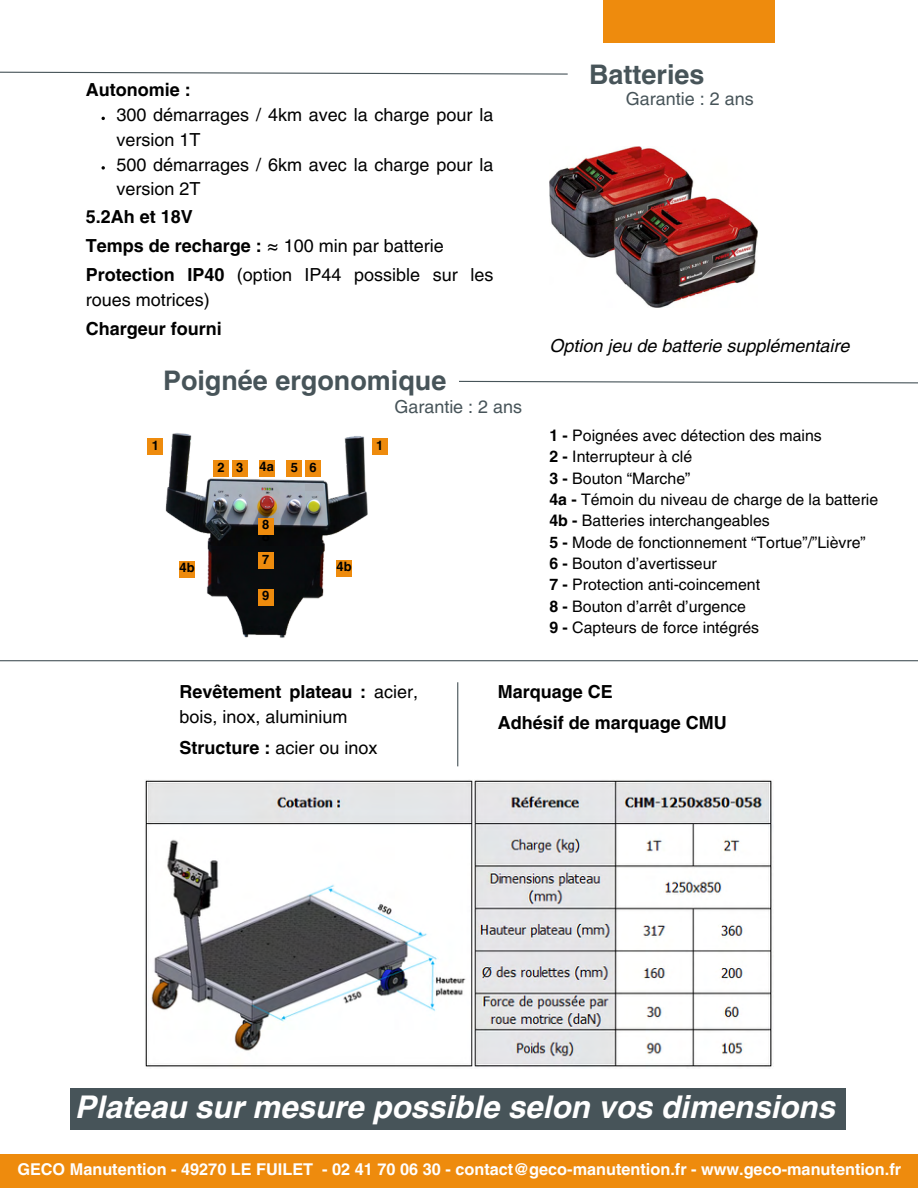
<style>
.page{position:relative;width:918px;height:1188px;background:#fff}
.page>*{position:absolute;margin:0;border:0;box-sizing:border-box;transform-origin:0 0}
.t1{font:italic 700 31.35px "Helvetica LT Pro";color:#fff}
.t2{font:700 27px "Helvetica LT Pro";color:#475459}
.t3{font:18px/24.8px "Helvetica LT Pro";color:#000}
.t4{font:700 18px "Helvetica LT Pro";color:#000}
.t5{font:italic 18px "Helvetica LT Pro";color:#000}
.t6{font:18px "Helvetica LT Pro";color:#475459}
.t7{font:700 16.35px "Helvetica LT Pro";color:#fff}
.t8{font:15.9px "Helvetica LT Pro";color:#000}
.t9{font:700 12.9px "Helvetica LT Pro";color:#000}
.s1{font-weight:700}
</style>
<div class="page">
<div style="left:603px;top:0;width:172px;height:43px;background:#ee8b0d"></div>
<div style="left:0;top:1155px;width:918px;height:33px;background:#ee8b0d"></div>
<svg style="left:0;top:71px;width:568px;height:4px"></svg>
<svg style="left:459px;top:380px;width:459px;height:4px"></svg>
<img style="left:549px;top:147px;width:208px;height:161px">
<hr style="left:0;top:660px;width:918px;height:1px;background:#475459">
<div style="left:70px;top:1088px;width:775px;height:41px;background:#475459"></div>
<img style="left:158px;top:433px;width:221px;height:205px">
<div style="left:213px;top:460px;width:16px;height:17px;background:#ee8b0d"></div>
<div style="left:232px;top:460px;width:16px;height:17px;background:#ee8b0d"></div>
<div style="left:287px;top:460px;width:15px;height:17px;background:#ee8b0d"></div>
<div style="left:305px;top:460px;width:16px;height:17px;background:#ee8b0d"></div>
<div style="left:259px;top:460px;width:16px;height:17px;background:#ee8b0d"></div>
<div style="left:336px;top:560px;width:16px;height:17px;background:#ee8b0d"></div>
<div style="left:179px;top:561px;width:16px;height:17px;background:#ee8b0d"></div>
<div style="left:372px;top:439px;width:16px;height:16px;background:#ee8b0d"></div>
<div style="left:148px;top:439px;width:15px;height:16px;background:#ee8b0d"></div>
<div style="left:258px;top:518px;width:16px;height:16px;background:#ee8b0d"></div>
<div style="left:258px;top:553px;width:16px;height:16px;background:#ee8b0d"></div>
<div style="left:258px;top:589px;width:16px;height:16px;background:#ee8b0d"></div>
<hr style="left:457px;top:682px;width:1px;height:84px;background:#475459">
<img style="left:145px;top:780px;width:627px;height:289px">
<svg style="left:102px;top:166px;width:3px;height:4px"></svg>
<div style="left:305px;top:485px;width:18px;height:6px;background:#a7adb5"></div>
<p class="t4" style="left:86px;top:84px;width:106px">Autonomie :</p>
<p class="t3" style="left:116px;top:104px;width:379px">300 démarrages / 4km avec la charge pour la version 1T</p>
<p class="t3" style="left:116px;top:154px;width:379px">500 démarrages / 6km avec la charge pour la version 2T</p>
<p class="t4" style="left:86px;top:210px;width:109px">5.2Ah et 18V</p>
<p class="t3" style="left:86px;top:235px;width:360px"><span class="s1">Temps de recharge :</span> ≈ 100 min par batterie</p>
<p class="t3" style="left:86px;top:264px;width:409px"><span class="s1">Protection IP40</span> (option IP44 possible sur les roues motrices)</p>
<p class="t4" style="left:86px;top:322px;width:138px">Chargeur fourni</p>
<p class="t2" style="left:163px;top:371px;width:285px">Poignée ergonomique</p>
<p class="t9" style="left:152px;top:441px;width:9px">1</p>
<p class="t9" style="left:376px;top:441px;width:9px">1</p>
<p class="t9" style="left:260px;top:461px;width:16px">4a</p>
<p class="t9" style="left:217px;top:462px;width:9px">2</p>
<p class="t9" style="left:236px;top:462px;width:9px">3</p>
<p class="t9" style="left:291px;top:462px;width:9px">5</p>
<p class="t9" style="left:309px;top:462px;width:9px">6</p>
<p class="t6" style="left:394px;top:400px;width:129px">Garantie : 2 ans</p>
<p class="t9" style="left:262px;top:520px;width:9px">8</p>
<p class="t9" style="left:262px;top:555px;width:9px">7</p>
<p class="t9" style="left:262px;top:591px;width:9px">9</p>
<p class="t9" style="left:180px;top:563px;width:17px">4b</p>
<p class="t9" style="left:337px;top:562px;width:17px">4b</p>
<p class="t2" style="left:589px;top:64px;width:117px">Batteries</p>
<p class="t6" style="left:626px;top:92px;width:129px">Garantie : 2 ans</p>
<p class="t5" style="left:549px;top:339px;width:302px">Option jeu de batterie supplémentaire</p>
<p class="t8" style="left:549px;top:429px;width:274px"><span class="s1">1 -</span> Poignées avec détection des mains</p>
<p class="t8" style="left:549px;top:451px;width:144px"><span class="s1">2 -</span> Interrupteur à clé</p>
<p class="t8" style="left:549px;top:472px;width:143px"><span class="s1">3 -</span> Bouton “Marche”</p>
<p class="t8" style="left:549px;top:493px;width:330px"><span class="s1">4a -</span> Témoin du niveau de charge de la batterie</p>
<p class="t8" style="left:549px;top:515px;width:222px"><span class="s1">4b -</span> Batteries interchangeables</p>
<p class="t8" style="left:549px;top:536px;width:318px"><span class="s1">5 -</span> Mode de fonctionnement “Tortue”/”Lièvre”</p>
<p class="t8" style="left:549px;top:558px;width:169px"><span class="s1">6 -</span> Bouton d’avertisseur</p>
<p class="t8" style="left:549px;top:579px;width:212px"><span class="s1">7 -</span> Protection anti-coincement</p>
<p class="t8" style="left:549px;top:600px;width:198px"><span class="s1">8 -</span> Bouton d’arrêt d’urgence</p>
<p class="t8" style="left:549px;top:622px;width:211px"><span class="s1">9 -</span> Capteurs de force intégrés</p>
<p class="t3" style="left:179px;top:680px;width:240px;line-height:25.2px"><span class="s1">Revêtement plateau :</span> acier, bois, inox, aluminium</p>
<p class="t3" style="left:179px;top:737px;width:200px"><span class="s1">Structure :</span> acier ou inox</p>
<p class="t4" style="left:498px;top:685px;width:116px">Marquage CE</p>
<p class="t4" style="left:498px;top:716px;width:230px">Adhésif de marquage CMU</p>
<p class="t1" style="left:75px;top:1096px;width:761px">Plateau sur mesure possible selon vos dimensions</p>
<p class="t7" style="left:17px;top:1164px;width:885px">GECO Manutention - 49270 LE FUILET - 02 41 70 06 30 - contact@geco-manutention.fr - www.geco-manutention.fr</p>
</div>
